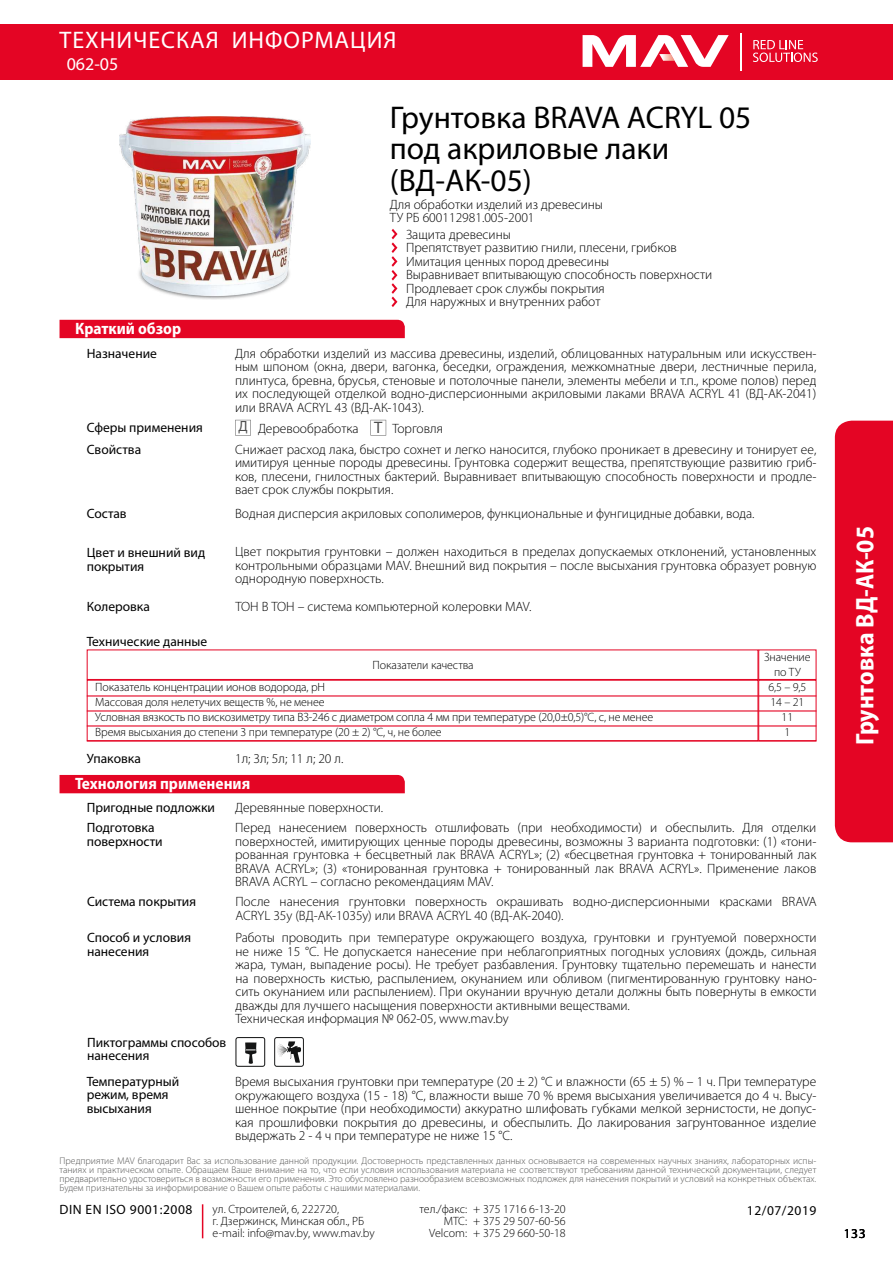
<style>
.page{position:relative;width:893px;height:1263px;background:#fff}
.page>*{position:absolute;margin:0;border:0;box-sizing:border-box;transform-origin:0 0}
.t1{font:31.5px/31.5px "Myriad Pro";color:#000}
.t2{font:700 semi-condensed 25.5px "Myriad Pro";color:#fff}
.t3{font:24px "Myriad Pro";letter-spacing:.04em;color:#fff}
.t4{font:18px "Myriad Pro";color:#fffffe}
.t5{font:700 semi-condensed 16.5px "Myriad Pro";color:#fff}
.t6{font:300 13.5px/13.5px "Myriad Pro";color:#000;text-align:justify}
.t7{font:13.5px/13.5px "Myriad Pro";color:#000}
.t8{font:13.5px "Myriad Pro";letter-spacing:.04em;color:#000}
.t9{font:300 12px/15px "Myriad Pro";letter-spacing:-.01em;color:#000}
.t10{font:300 9.75px/9px "Myriad Pro";color:#575756;text-align:justify}
.s1{font-weight:400;font-size:14.85px}
.s2{font-weight:400;font-size:16.65px}
</style>
<div class="page">
<div style="left:0;top:24px;width:893px;height:55px;background:#e40524"></div>
<div style="left:835px;top:421px;width:58px;height:421px;background:#e40524"></div>
<svg style="left:583px;top:35px;width:146px;height:32px"></svg>
<hr style="left:740px;top:33px;width:1px;height:37px;background:#fff">
<svg style="left:753px;top:40px;width:65px;height:22px"></svg>
<hr style="left:202px;top:1204px;width:1px;height:34px;background:#e40524">
<div style="left:60px;top:320px;width:345px;height:18px;background:#e40524"></div>
<div style="left:60px;top:775px;width:345px;height:18px;background:#e40524"></div>
<img style="left:119px;top:117px;width:192px;height:183px">
<div style="left:87px;top:649px;width:671px;height:31px;border:1px solid #e40524"></div>
<hr style="left:87px;top:695px;width:671px;height:1px;background:#e40524">
<hr style="left:87px;top:710px;width:671px;height:1px;background:#e40524">
<hr style="left:87px;top:725px;width:671px;height:1px;background:#e40524">
<hr style="left:758px;top:695px;width:58px;height:1px;background:#e40524">
<hr style="left:758px;top:710px;width:58px;height:1px;background:#e40524">
<hr style="left:758px;top:725px;width:58px;height:1px;background:#e40524">
<div style="left:758px;top:649px;width:58px;height:31px;border:1px solid #e40524"></div>
<div style="left:87px;top:680px;width:671px;height:61px;border:1px solid #e40524"></div>
<div style="left:758px;top:680px;width:58px;height:61px;border:1px solid #e40524"></div>
<svg style="left:274px;top:1037px;width:30px;height:30px"></svg>
<svg style="left:235px;top:1037px;width:30px;height:30px"></svg>
<svg style="left:392px;top:229px;width:5px;height:78px"></svg>
<svg style="left:235px;top:420px;width:16px;height:16px"></svg>
<svg style="left:370px;top:420px;width:16px;height:16px"></svg>
<h3 class="t3" style="left:60px;top:31px;width:338px">ТЕХНИЧЕСКАЯ ИНФОРМАЦИЯ</h3>
<h3 class="t4" style="left:67px;top:57px;width:53px">062-05</h3>
<p class="t5" style="left:75px;top:322px;width:108px">Краткий обзор</p>
<h1 class="t1" style="left:390px;top:104px;width:363px">Грунтовка BRAVA ACRYL 05 под акриловые лаки (ВД-АК-05)</h1>
<p class="t6" style="left:390px;top:199px;width:215px">Для обработки изделий из древесины<br>ТУ РБ 600112981.005-2001</p>
<p class="t6" style="left:406px;top:229px;width:308px;text-align:left">Защита древесины<br>Препятствует развитию гнили, плесени, грибков Имитация ценных пород древесины<br>Выравнивает впитывающую способность поверхности Продлевает срок службы покрытия<br>Для наружных и внутренних работ</p>
<p class="t6" style="left:235px;top:348px;width:583px">Для обработки изделий из массива древесины, изделий, облицованных натуральным или искусствен&shy;ным шпоном (окна, двери, вагонка, беседки, ограждения, межкомнатные двери, лестничные перила, плинтуса, бревна, брусья, стеновые и потолочные панели, элементы мебели и т.п., кроме полов) перед их последующей отделкой водно-дисперсионными акриловыми лаками BRAVA ACRYL 41 (ВД-АК-2041) или BRAVA ACRYL 43 (ВД-АК-1043).</p>
<p class="t6" style="left:235px;top:443px;width:583px">Снижает расход лака, быстро сохнет и легко наносится, глубоко проникает в древесину и тонирует ее, имитируя ценные породы древесины. Грунтовка содержит вещества, препятствующие развитию гриб&shy;ков, плесени, гнилостных бактерий. Выравнивает впитывающую способность поверхности и продле&shy;вает срок службы покрытия.</p>
<p class="t6" style="left:235px;top:508px;width:521px">Водная дисперсия акриловых сополимеров, функциональные и фунгицидные добавки, вода.</p>
<p class="t7" style="left:87px;top:348px;width:72px">Назначение</p>
<p class="t7" style="left:87px;top:422px;width:118px">Сферы применения</p>
<p class="t6" style="left:238px;top:423px;width:206px"><span class="s1">Д</span> Деревообработка <span class="s2">Т</span> Торговля</p>
<p class="t7" style="left:87px;top:443px;width:56px">Свойства</p>
<p class="t7" style="left:87px;top:508px;width:41px">Состав</p>
<p class="t7" style="left:87px;top:547px;width:120px">Цвет и внешний вид покрытия</p>
<p class="t6" style="left:235px;top:546px;width:583px">Цвет покрытия грунтовки – должен находиться в пределах допускаемых отклонений, установленных контрольными образцами MAV. Внешний вид покрытия – после высыхания грунтовка образует ровную однородную поверхность.</p>
<p class="t7" style="left:87px;top:601px;width:65px">Колеровка</p>
<p class="t6" style="left:235px;top:601px;width:297px">ТОН В ТОН – система компьютерной колеровки MAV.</p>
<p class="t7" style="left:87px;top:636px;width:122px">Технические данные</p>
<p class="t9" style="left:764px;top:651px;width:48px;text-align:center">Значение по ТУ</p>
<p class="t9" style="left:372px;top:658px;width:103px">Показатели качества</p>
<p class="t9" style="left:95px;top:681px;width:559px">Показатель концентрации ионов водорода, рН<br>Массовая доля нелетучих веществ %, не менее<br>Условная вязкость по вискозиметру типа ВЗ-246 с диаметром сопла 4 мм при температуре (20,0±0,5)°С, с, не менее Время высыхания до степени 3 при температуре (20 ± 2) °С, ч, не более</p>
<p class="t9" style="left:768px;top:681px;width:39px;text-align:center">6,5 – 9,5<br>14 – 21<br>11<br>1</p>
<p class="t7" style="left:87px;top:753px;width:56px">Упаковка</p>
<p class="t6" style="left:235px;top:753px;width:110px">1л; 3л; 5л; 11 л; 20 л.</p>
<p class="t5" style="left:75px;top:778px;width:177px">Технология применения</p>
<p class="t7" style="left:87px;top:802px;width:130px">Пригодные подложки</p>
<p class="t6" style="left:235px;top:802px;width:150px">Деревянные поверхности.</p>
<p class="t7" style="left:87px;top:822px;width:77px">Подготовка поверхности</p>
<p class="t6" style="left:235px;top:822px;width:583px">Перед нанесением поверхность отшлифовать (при необходимости) и обеспылить. Для отделки поверхностей, имитирующих ценные породы древесины, возможны 3 варианта подготовки: (1) «тони&shy;рованная грунтовка + бесцветный лак BRAVA ACRYL»; (2) «бесцветная грунтовка + тонированный лак BRAVA ACRYL»; (3) «тонированная грунтовка + тонированный лак BRAVA ACRYL». Применение лаков BRAVA ACRYL – согласно рекомендациям MAV.</p>
<p class="t7" style="left:87px;top:896px;width:111px">Система покрытия</p>
<p class="t6" style="left:235px;top:896px;width:583px">После нанесения грунтовки поверхность окрашивать водно-дисперсионными красками BRAVA<br>ACRYL 35y (ВД-АК-1035у) или BRAVA ACRYL 40 (ВД-АК-2040).</p>
<p class="t7" style="left:87px;top:932px;width:106px">Способ и условия нанесения</p>
<p class="t6" style="left:235px;top:932px;width:583px;text-align:left">Работы проводить при температуре окружающего воздуха, грунтовки и грунтуемой поверхности не ниже 15 °С. Не допускается нанесение при неблагоприятных погодных условиях (дождь, сильная жара, туман, выпадение росы). Не требует разбавления. Грунтовку тщательно перемешать и нанести на поверхность кистью, распылением, окунанием или обливом (пигментированную грунтовку нано&shy;сить окунанием или распылением). При окунании вручную детали должны быть повернуты в емкости дважды для лучшего насыщения поверхности активными веществами.<br>Техническая информация № 062-05, www.mav.by</p>
<p class="t7" style="left:87px;top:1037px;width:141px">Пиктограммы способов нанесения</p>
<p class="t7" style="left:87px;top:1076px;width:94px">Температурный режим, время высыхания</p>
<p class="t6" style="left:235px;top:1076px;width:583px">Время высыхания грунтовки при температуре (20 ± 2) °С и влажности (65 ± 5) % – 1 ч. При температуре окружающего воздуха (15 - 18) °С, влажности выше 70 % время высыхания увеличивается до 4 ч. Высу&shy;шенное покрытие (при необходимости) аккуратно шлифовать губками мелкой зернистости, не допус&shy;кая прошлифовки покрытия до древесины, и обеспылить. До лакирования загрунтованное изделие выдержать 2 - 4 ч при температуре не ниже 15 °С.</p>
<p class="t10" style="left:60px;top:1157px;width:758px">Предприятие MAV благодарит Вас за использование данной продукции. Достоверность представленных данных основывается на современных научных знаниях, лабораторных испы&shy;таниях и практическом опыте. Обращаем Ваше внимание на то, что если условия использования материала не соответствуют требованиям данной технической документации, следует предварительно удостовериться в возможности его применения. Это обусловлено разнообразием всевозможных подложек для нанесения покрытий и условий на конкретных объектах.<br>Будем признательны за информирование о Вашем опыте работы с нашими материалами.</p>
<p class="t9" style="left:420px;top:1204px;width:49px;line-height:12px;text-align:right">тел./факс:<br>МТС:<br>Velcom:</p>
<p class="t8" style="left:60px;top:1205px;width:134px">DIN EN ISO 9001:2008</p>
<p class="t9" style="left:213px;top:1204px;width:164px;line-height:12px">ул. Строителей, 6, 222720,<br>г. Дзержинск, Минская обл., РБ e-mail: info@mav.by, www.mav.by</p>
<p class="t9" style="left:473px;top:1204px;width:94px;line-height:12px;text-align:justify">+ 375 1716 6-13-20 + 375 29 507-60-56 + 375 29 660-50-18</p>
<p class="t7" style="left:747px;top:1204px;width:71px">12/07/2019</p>
<h2 class="t2" style="left:855px;top:745px;width:220px;rotate:-90deg">Грунтовка ВД-АК-05</h2>
<p class="t7" style="left:844px;top:1228px;width:23px">133</p>
</div>
